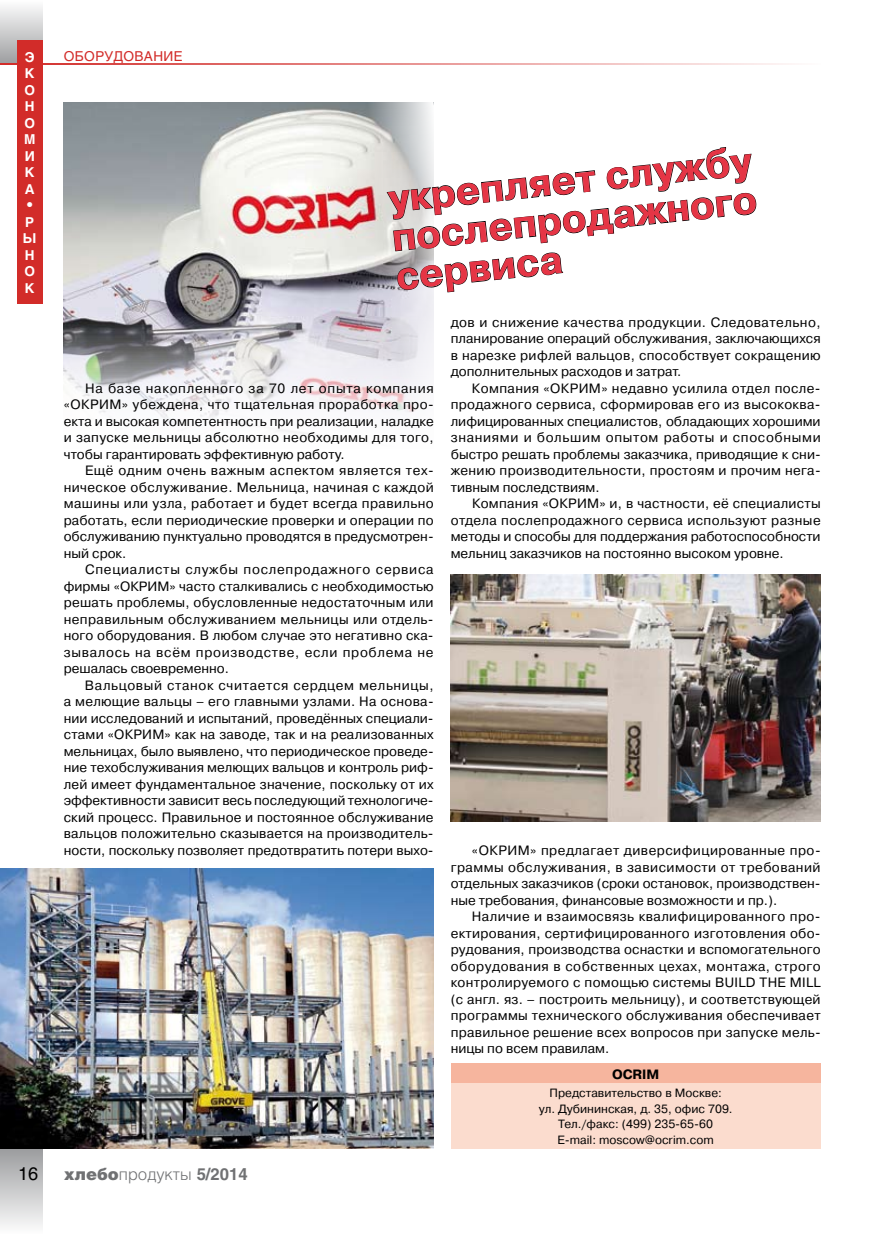
<style>
.page{position:relative;width:893px;height:1234px;background:#fff}
.page>*{position:absolute;margin:0;border:0;box-sizing:border-box;transform-origin:0 0}
.t1{font:700 39px/39px "Pragmatica C";color:#e53545;text-align:justify}
.t2{font:18px "Helios";color:#000}
.t3{font:300 16.5px "Helios";color:#707173}
.t4{font:700 15px "Helios";color:#fff}
.t5{font:13.5px/16.5px "Pragmatica C";color:#000;text-align:justify}
.t6{font:700 13.5px/16.5px "Helios";color:#fff;text-align:justify}
.t7{font:13.5px "Helios";color:#d22c29}
.t8{font:700 13.5px "Pragmatica C";color:#000}
.t9{font:12px/15.5px "Pragmatica C";color:#000;text-align:center}
.s1{font-weight:900}
.s2{font-weight:700}
</style>
<div class="page">
<div style="left:0;top:1148px;width:43px;height:85px;background:linear-gradient(to bottom,#9b9b9d,#fcfcfc)"></div>
<div style="left:0;top:0;width:43px;height:64px;background:linear-gradient(to bottom,#fefefe,#9e9fa1)"></div>
<hr style="left:0;top:64px;width:821px;height:1px;background:#d22c29">
<div style="left:17px;top:40px;width:26px;height:264px;background:#d22c29"></div>
<img style="left:64px;top:102px;width:301px;height:334px">
<svg style="left:365px;top:102px;width:86px;height:311px"></svg>
<svg style="left:386px;top:147px;width:370px;height:145px"></svg>
<img style="left:0;top:868px;width:434px;height:280px">
<img style="left:451px;top:574px;width:370px;height:247px">
<div style="left:451px;top:1063px;width:370px;height:19px;background:#f6b59e"></div>
<div style="left:451px;top:1082px;width:370px;height:66px;background:#fbdcce"></div>
<p class="t6" style="left:24px;top:48px;width:13px">Э К О Н О М И К А</p>
<p class="t4" style="left:27px;top:196px;width:7px">•</p>
<p class="t6" style="left:23px;top:213px;width:15px;text-align:left">Р<br>Ы<br>Н<br>О<br>К</p>
<p class="t7" style="left:64px;top:48px;width:22px">Оборудование</p>
<h1 class="t1" style="left:386px;top:180px;width:368px;rotate:-6deg">укрепляет службу послепродажного сервиса</h1>
<p class="t5" style="left:64px;top:380px;width:371px;text-indent:21px">На базе накопленного за 70 лет опыта компания «ОКРИМ» убеждена, что тщательная проработка про&shy;екта и высокая компетентность при реализации, наладке и запуске мельницы абсолютно необходимы для того, чтобы гарантировать эффективную работу.</p>
<p class="t5" style="left:64px;top:462px;width:372px;text-indent:21px">Ещё одним очень важным аспектом является тех&shy;ническое обслуживание. Мельница, начиная с каждой машины или узла, работает и будет всегда правильно работать, если периодические проверки и операции по обслуживанию пунктуально проводятся в предусмотрен&shy;ный срок.</p>
<p class="t5" style="left:64px;top:561px;width:371px;text-indent:21px">Специалисты службы послепродажного сервиса фирмы «ОКРИМ» часто сталкивались с необходимостью решать проблемы, обусловленные недостаточным или неправильным обслуживанием мельницы или отдель&shy;ного оборудования. В любом случае это негативно ска&shy;зывалось на всём производстве, если проблема не решалась своевременно.</p>
<p class="t5" style="left:64px;top:677px;width:371px;text-indent:21px">Вальцовый станок считается сердцем мельницы, а мелющие вальцы – его главными узлами. На основа&shy;нии исследований и испытаний, проведённых специали&shy;стами «ОКРИМ» как на заводе, так и на реализованных мельницах, было выявлено, что периодическое проведе&shy;ние техобслуживания мелющих вальцов и контроль риф&shy;лей имеет фундаментальное значение, поскольку от их эффективности зависит весь последующий технологиче&shy;ский процесс. Правильное и постоянное обслуживание вальцов положительно сказывается на производитель&shy;ности, поскольку позволяет предотвратить потери выхо-</p>
<p class="t5" style="left:451px;top:314px;width:371px">дов и снижение качества продукции. Следовательно, планирование операций обслуживания, заключающихся в нарезке рифлей вальцов, способствует сокращению дополнительных расходов и затрат.</p>
<p class="t5" style="left:451px;top:380px;width:372px;text-indent:21px">Компания «ОКРИМ» недавно усилила отдел после&shy;продажного сервиса, сформировав его из высококва&shy;лифицированных специалистов, обладающих хорошими знаниями и большим опытом работы и способными быстро решать проблемы заказчика, приводящие к сни&shy;жению производительности, простоям и прочим нега&shy;тивным последствиям.</p>
<p class="t5" style="left:451px;top:495px;width:371px;text-indent:21px">Компания «ОКРИМ» и, в частности, её специалисты отдела послепродажного сервиса используют разные методы и способы для поддержания работоспособности мельниц заказчиков на постоянно высоком уровне.</p>
<p class="t5" style="left:451px;top:842px;width:371px;text-indent:21px">«ОКРИМ» предлагает диверсифицированные про&shy;граммы обслуживания, в зависимости от требований отдельных заказчиков (сроки остановок, производствен&shy;ные требования, финансовые возможности и пр.).</p>
<p class="t5" style="left:451px;top:908px;width:372px;text-indent:21px">Наличие и взаимосвязь квалифицированного про&shy;ектирования, сертифицированного изготовления обо&shy;рудования, производства оснастки и вспомогательного оборудования в собственных цехах, монтажа, строго контролируемого с помощью системы BUILD THE MILL (с англ. яз. – построить мельницу), и соответствующей программы технического обслуживания обеспечивает правильное решение всех вопросов при запуске мель&shy;ницы по всем правилам.</p>
<p class="t8" style="left:612px;top:1066px;width:49px">OCRIM</p>
<p class="t9" style="left:539px;top:1085px;width:195px">Представительство в Москве:<br>ул. Дубининская, д. 35, офис 709.<br>Тел./факс: (499) 235-65-60<br>E-mail: moscow@ocrim.com</p>
<h2 class="t2" style="left:18px;top:1162px;width:22px">16</h2>
<p class="t3" style="left:64px;top:1164px;width:185px"><span class="s1">хле-бо-</span>про-дук-ты <span class="s2">5/2014</span></p>
</div>
